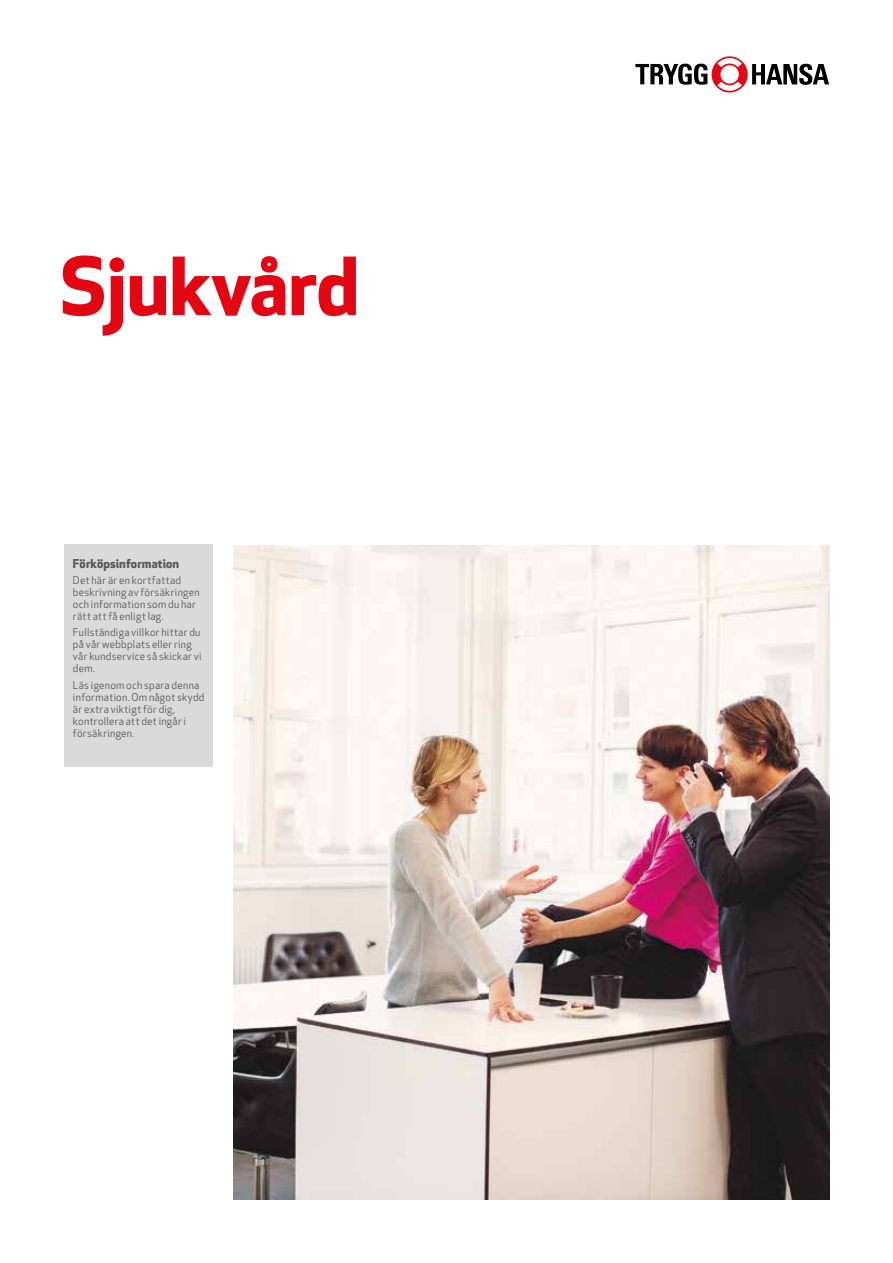
<style>
.page{position:relative;width:893px;height:1263px;background:#fff}
.page>*{position:absolute;margin:0;border:0;box-sizing:border-box;transform-origin:0 0}
.t1{font:700 78px "Apex New";letter-spacing:-.005em;color:#e30613}
.t2{font:700 12px "Apex New";letter-spacing:.015em;color:#575756}
.t3{font:10.5px/12px "Apex New";letter-spacing:.025em;color:#575756}
</style>
<div class="page">
<svg style="left:635px;top:56px;width:194px;height:36px"></svg>
<img style="left:234px;top:546px;width:595px;height:653px">
<div style="left:64px;top:544px;width:149px;height:222px;background:#dadada"></div>
<h1 class="t1" style="left:60px;top:230px;width:301px">Sjukvård</h1>
<p class="t2" style="left:73px;top:555px;width:108px">Förköpsinformation</p>
<p class="t3" style="left:73px;top:574px;width:128px">Det här är en kortfattad beskrivning av försäkringen och information som du har rätt att få enligt lag.</p>
<p class="t3" style="left:73px;top:626px;width:130px">Fullständiga villkor hittar du på vår webbplats eller ring vår kundservice så skickar vi dem.</p>
<p class="t3" style="left:73px;top:679px;width:133px">Läs igenom och spara denna information. Om något skydd är extra viktigt för dig, kontrollera att det ingår i försäkringen.</p>
</div>
